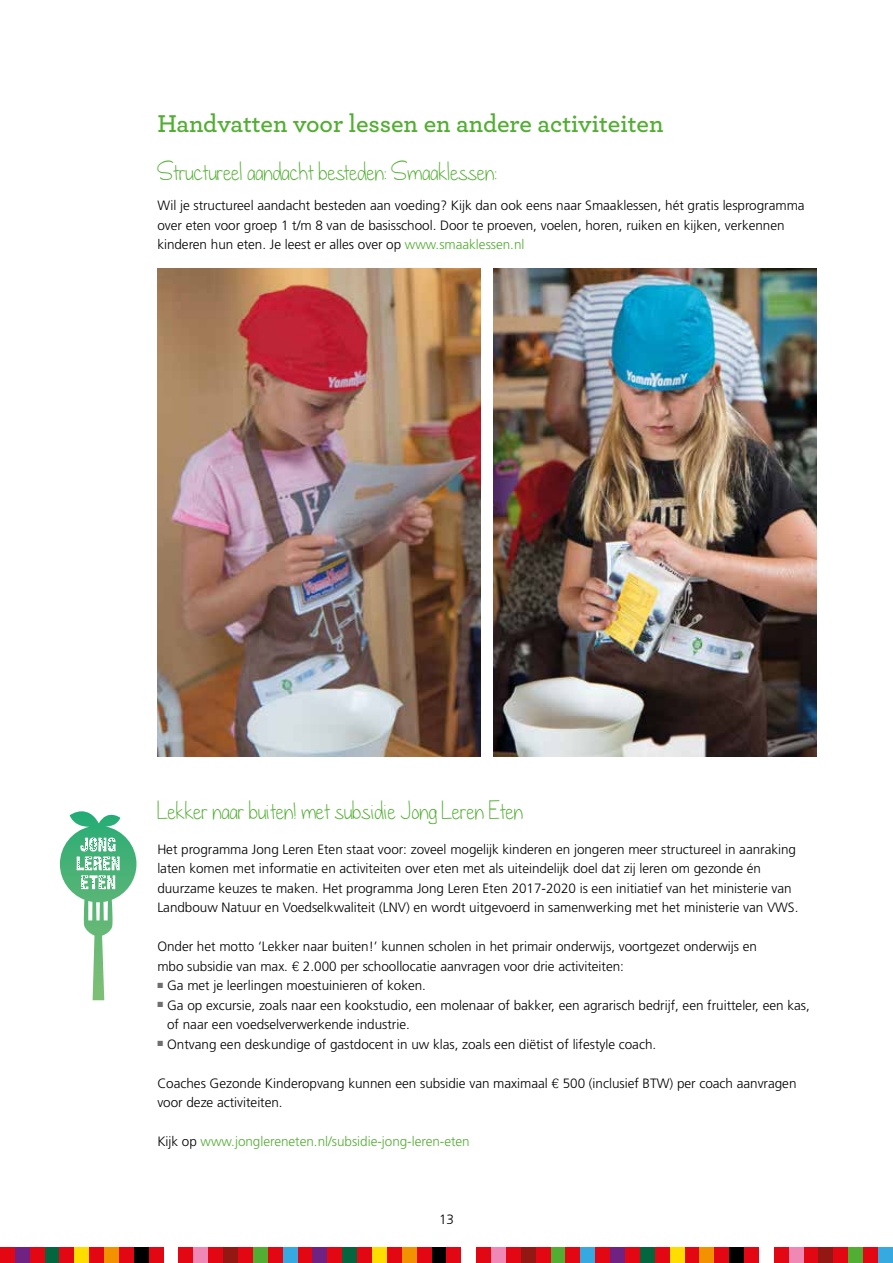
<style>
.page{position:relative;width:893px;height:1263px;background:#fff}
.page>*{position:absolute;margin:0;border:0;box-sizing:border-box;transform-origin:0 0}
.t1{font:600 25.5px "Archer";color:#52ae32}
.t2{font:24px "dandelioninthespring";letter-spacing:.01em;color:#52ae32}
.t3{font:300 13.5px/19.5px "Frutiger";color:#000}
.t4{font:300 13.5px "Frutiger";color:#52ae32}
.s1{color:#52ae32}
.s2{font-family:"Helvetica"}
.s3{color:#000}
</style>
<div class="page">
<div style="left:0;top:1248px;width:15px;height:15px;background:#e30613"></div>
<div style="left:15px;top:1248px;width:15px;height:15px;background:#702283"></div>
<div style="left:30px;top:1248px;width:15px;height:15px;background:#e30613"></div>
<div style="left:45px;top:1248px;width:14px;height:15px;background:#04663f"></div>
<div style="left:59px;top:1248px;width:15px;height:15px;background:#e30613"></div>
<div style="left:74px;top:1248px;width:15px;height:15px;background:#fd0"></div>
<div style="left:89px;top:1248px;width:15px;height:15px;background:#e30613"></div>
<div style="left:104px;top:1248px;width:15px;height:15px;background:#f39200"></div>
<div style="left:119px;top:1248px;width:15px;height:15px;background:#e30613"></div>
<div style="left:134px;top:1248px;width:15px;height:15px;background:#000"></div>
<div style="left:149px;top:1248px;width:15px;height:15px;background:#e30613"></div>
<div style="left:179px;top:1248px;width:14px;height:15px;background:#e30613"></div>
<div style="left:193px;top:1248px;width:15px;height:15px;background:#f088b6"></div>
<div style="left:208px;top:1248px;width:15px;height:15px;background:#e30613"></div>
<div style="left:223px;top:1248px;width:15px;height:15px;background:#931813"></div>
<div style="left:238px;top:1248px;width:15px;height:15px;background:#e30613"></div>
<div style="left:253px;top:1248px;width:15px;height:15px;background:#52ae32"></div>
<div style="left:268px;top:1248px;width:15px;height:15px;background:#e30613"></div>
<div style="left:283px;top:1248px;width:15px;height:15px;background:#36a9e1"></div>
<div style="left:298px;top:1248px;width:14px;height:15px;background:#e30613"></div>
<div style="left:312px;top:1248px;width:15px;height:15px;background:#702283"></div>
<div style="left:327px;top:1248px;width:15px;height:15px;background:#e30613"></div>
<div style="left:342px;top:1248px;width:15px;height:15px;background:#04663f"></div>
<div style="left:357px;top:1248px;width:15px;height:15px;background:#e30613"></div>
<div style="left:372px;top:1248px;width:15px;height:15px;background:#fd0"></div>
<div style="left:387px;top:1248px;width:15px;height:15px;background:#e30613"></div>
<div style="left:402px;top:1248px;width:15px;height:15px;background:#f39200"></div>
<div style="left:417px;top:1248px;width:15px;height:15px;background:#e30613"></div>
<div style="left:432px;top:1248px;width:14px;height:15px;background:#000"></div>
<div style="left:446px;top:1248px;width:15px;height:15px;background:#e30613"></div>
<div style="left:476px;top:1248px;width:15px;height:15px;background:#e30613"></div>
<div style="left:491px;top:1248px;width:15px;height:15px;background:#f088b6"></div>
<div style="left:506px;top:1248px;width:15px;height:15px;background:#e30613"></div>
<div style="left:521px;top:1248px;width:15px;height:15px;background:#931813"></div>
<div style="left:536px;top:1248px;width:15px;height:15px;background:#e30613"></div>
<div style="left:551px;top:1248px;width:14px;height:15px;background:#52ae32"></div>
<div style="left:565px;top:1248px;width:15px;height:15px;background:#e30613"></div>
<div style="left:580px;top:1248px;width:15px;height:15px;background:#36a9e1"></div>
<div style="left:595px;top:1248px;width:15px;height:15px;background:#e30613"></div>
<div style="left:610px;top:1248px;width:15px;height:15px;background:#702283"></div>
<div style="left:625px;top:1248px;width:15px;height:15px;background:#e30613"></div>
<div style="left:640px;top:1248px;width:15px;height:15px;background:#04663f"></div>
<div style="left:655px;top:1248px;width:15px;height:15px;background:#e30613"></div>
<div style="left:670px;top:1248px;width:15px;height:15px;background:#fd0"></div>
<div style="left:685px;top:1248px;width:14px;height:15px;background:#e30613"></div>
<div style="left:699px;top:1248px;width:15px;height:15px;background:#f39200"></div>
<div style="left:714px;top:1248px;width:15px;height:15px;background:#e30613"></div>
<div style="left:729px;top:1248px;width:15px;height:15px;background:#000"></div>
<div style="left:744px;top:1248px;width:15px;height:15px;background:#e30613"></div>
<div style="left:774px;top:1248px;width:15px;height:15px;background:#e30613"></div>
<div style="left:789px;top:1248px;width:15px;height:15px;background:#f088b6"></div>
<div style="left:804px;top:1248px;width:14px;height:15px;background:#e30613"></div>
<div style="left:818px;top:1248px;width:15px;height:15px;background:#931813"></div>
<div style="left:833px;top:1248px;width:15px;height:15px;background:#e30613"></div>
<div style="left:848px;top:1248px;width:15px;height:15px;background:#52ae32"></div>
<div style="left:863px;top:1248px;width:15px;height:15px;background:#e30613"></div>
<div style="left:878px;top:1248px;width:15px;height:15px;background:#36a9e1"></div>
<svg style="left:60px;top:811px;width:76px;height:189px"></svg>
<img style="left:157px;top:268px;width:323px;height:488px">
<img style="left:493px;top:268px;width:323px;height:488px">
<h1 class="t1" style="left:157px;top:104px;width:508px">Handvatten voor lessen en andere activiteiten</h1>
<h2 class="t2" style="left:157px;top:155px;width:341px">Structureel aandacht besteden: Smaaklessen:</h2>
<p class="t3" style="left:157px;top:196px;width:649px">Wil je structureel aandacht besteden aan voeding? Kijk dan ook eens naar Smaaklessen, hét gratis lesprogramma over eten voor groep 1 t/m 8 van de basisschool. Door te proeven, voelen, horen, ruiken en kijken, verkennen kinderen hun eten. Je leest er alles over op <span class="s1">www.smaaklessen.nl</span></p>
<h2 class="t2" style="left:157px;top:794px;width:367px">Lekker naar buiten! met subsidie Jong Leren Eten</h2>
<p class="t3" style="left:157px;top:839px;width:643px">Het programma Jong Leren Eten staat voor: zoveel mogelijk kinderen en jongeren meer structureel in aanraking laten komen met informatie en activiteiten over eten met als uiteindelijk doel dat zij leren om gezonde én duurzame keuzes te maken. Het programma Jong Leren Eten 2017-2020 is een initiatief van het ministerie van Landbouw Natuur en Voedselkwaliteit (LNV) en wordt uitgevoerd in samenwerking met het ministerie van VWS.</p>
<p class="t3" style="left:157px;top:937px;width:601px">Onder het motto ‘Lekker naar buiten!’ kunnen scholen in het primair onderwijs, voortgezet onderwijs en mbo subsidie van max. <span class="s2">€</span> 2.000 per schoollocatie aanvragen voor drie activiteiten:</p>
<p class="t3" style="left:157px;top:976px;width:270px"><sup>■</sup> Ga met je leerlingen moestuinieren of koken.</p>
<p class="t3" style="left:167px;top:995px;width:644px;text-indent:-10px"><sup>■</sup> Ga op excursie, zoals naar een kookstudio, een molenaar of bakker, een agrarisch bedrijf, een fruitteler, een kas, of naar een voedselverwerkende industrie.</p>
<p class="t3" style="left:157px;top:1034px;width:500px"><sup>■</sup> Ontvang een deskundige of gastdocent in uw klas, zoals een diëtist of lifestyle coach.</p>
<p class="t3" style="left:157px;top:1073px;width:641px">Coaches Gezonde Kinderopvang kunnen een subsidie van maximaal <span class="s2">€</span> 500 (inclusief BTW) per coach aanvragen voor deze activiteiten.</p>
<p class="t4" style="left:157px;top:1134px;width:314px"><span class="s3">Kijk op</span> www.jonglereneten.nl/subsidie-jong-leren-eten</p>
<p class="t3" style="left:439px;top:1210px;width:16px">13</p>
</div>
